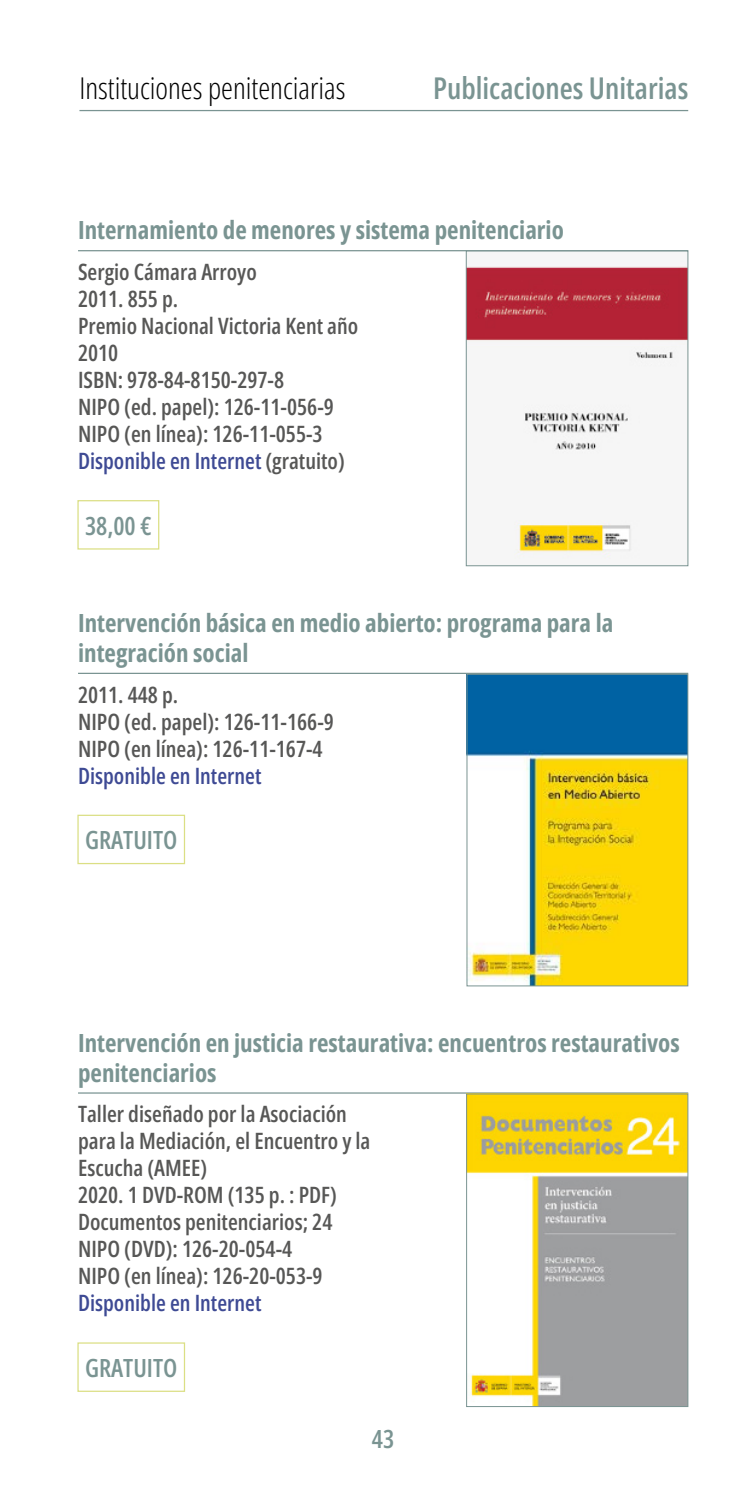
<style>
.page{position:relative;width:745px;height:1489px;background:#fff}
.page>*{position:absolute;margin:0;border:0;box-sizing:border-box;transform-origin:0 0}
.t1{font:300 30px "Open Sans Condensed";color:#000}
.t2{font:600 30px "Open Sans Condensed";color:#7a9492}
.Titulo_obra_01{font:700 25px/30px "Open Sans Condensed";color:#7a9492}
.Precio_obra{font:600 25px "Open Sans Condensed";color:#7a9492}
.Texto_obra{font:600 22.5px/27px "Open Sans Condensed";color:#575756}
.Texto_obra-2{font:600 22.5px "Open Sans Condensed";color:#3e4a94}
.s1{color:#575756}
</style>
<div class="page">
<hr style="left:79px;top:110px;width:608px;height:1px;background:#7a9492">
<hr style="left:78px;top:250px;width:609px;height:1px;background:#7a9492">
<div style="left:77px;top:500px;width:82px;height:49px;border:1px solid #dbdf84"></div>
<hr style="left:78px;top:672px;width:609px;height:2px;background:#7a9492">
<div style="left:77px;top:814px;width:108px;height:50px;border:1px solid #dbdf84"></div>
<hr style="left:78px;top:1092px;width:609px;height:1px;background:#7a9492">
<div style="left:77px;top:1342px;width:108px;height:49px;border:1px solid #dbdf84"></div>
<img style="left:467px;top:260px;width:218px;height:299px">
<div style="left:465px;top:251px;width:222px;height:315px;border:1px solid #7a9492"></div>
<img style="left:468px;top:676px;width:217px;height:308px">
<div style="left:466px;top:674px;width:221px;height:312px;border:1px solid #7a9492"></div>
<img style="left:468px;top:1095px;width:217px;height:309px">
<div style="left:466px;top:1093px;width:221px;height:313px;border:1px solid #7a9492"></div>
<h1 class="t1" style="left:79px;top:68px;width:267px">Instituciones penitenciarias</h1>
<h1 class="t2" style="left:433px;top:68px;width:256px">Publicaciones Unitarias</h1>
<h2 class="Titulo_obra_01" style="left:78px;top:215px;width:487px">Internamiento de menores y sistema penitenciario</h2>
<p class="Texto_obra" style="left:78px;top:258px;width:180px">Sergio Cámara Arroyo</p>
<p class="Texto_obra" style="left:78px;top:285px;width:102px">2011. 855 p.</p>
<p class="Texto_obra" style="left:78px;top:312px;width:281px">Premio Nacional Victoria Kent año<br>2010</p>
<p class="Texto_obra" style="left:78px;top:366px;width:207px">ISBN: 978-84-8150-297-8</p>
<p class="Texto_obra" style="left:78px;top:393px;width:257px">NIPO (ed. papel): 126-11-056-9</p>
<p class="Texto_obra" style="left:78px;top:420px;width:246px">NIPO (en línea): 126-11-055-3</p>
<p class="Texto_obra-2" style="left:78px;top:445px;width:268px">Disponible en Internet <span class="s1">(gratuito)</span></p>
<p class="Precio_obra" style="left:85px;top:508px;width:68px">38,00 €</p>
<h2 class="Titulo_obra_01" style="left:78px;top:607px;width:536px">Intervención básica en medio abierto: programa para la integración social</h2>
<p class="Texto_obra" style="left:78px;top:680px;width:102px">2011. 448 p.</p>
<p class="Texto_obra" style="left:78px;top:707px;width:257px">NIPO (ed. papel): 126-11-166-9</p>
<p class="Texto_obra" style="left:78px;top:734px;width:246px">NIPO (en línea): 126-11-167-4</p>
<p class="Texto_obra-2" style="left:78px;top:760px;width:185px">Disponible en Internet</p>
<p class="Precio_obra" style="left:85px;top:822px;width:94px">GRATUITO</p>
<h2 class="Titulo_obra_01" style="left:78px;top:1026px;width:603px">Intervención en justicia restaurativa: encuentros restaurativos penitenciarios</h2>
<p class="Texto_obra" style="left:78px;top:1099px;width:294px">Taller diseñado por la Asociación para la Mediación, el Encuentro y la<br>Escucha (AMEE)</p>
<p class="Texto_obra" style="left:78px;top:1180px;width:260px">2020. 1 DVD-ROM (135 p. : PDF)</p>
<p class="Texto_obra" style="left:78px;top:1207px;width:256px">Documentos penitenciarios; 24</p>
<p class="Texto_obra" style="left:78px;top:1234px;width:215px">NIPO (DVD): 126-20-054-4</p>
<p class="Texto_obra" style="left:78px;top:1261px;width:246px">NIPO (en línea): 126-20-053-9</p>
<p class="Texto_obra-2" style="left:78px;top:1287px;width:185px">Disponible en Internet</p>
<p class="Precio_obra" style="left:85px;top:1350px;width:94px">GRATUITO</p>
<p class="Precio_obra" style="left:371px;top:1421px;width:24px">43</p>
</div>
